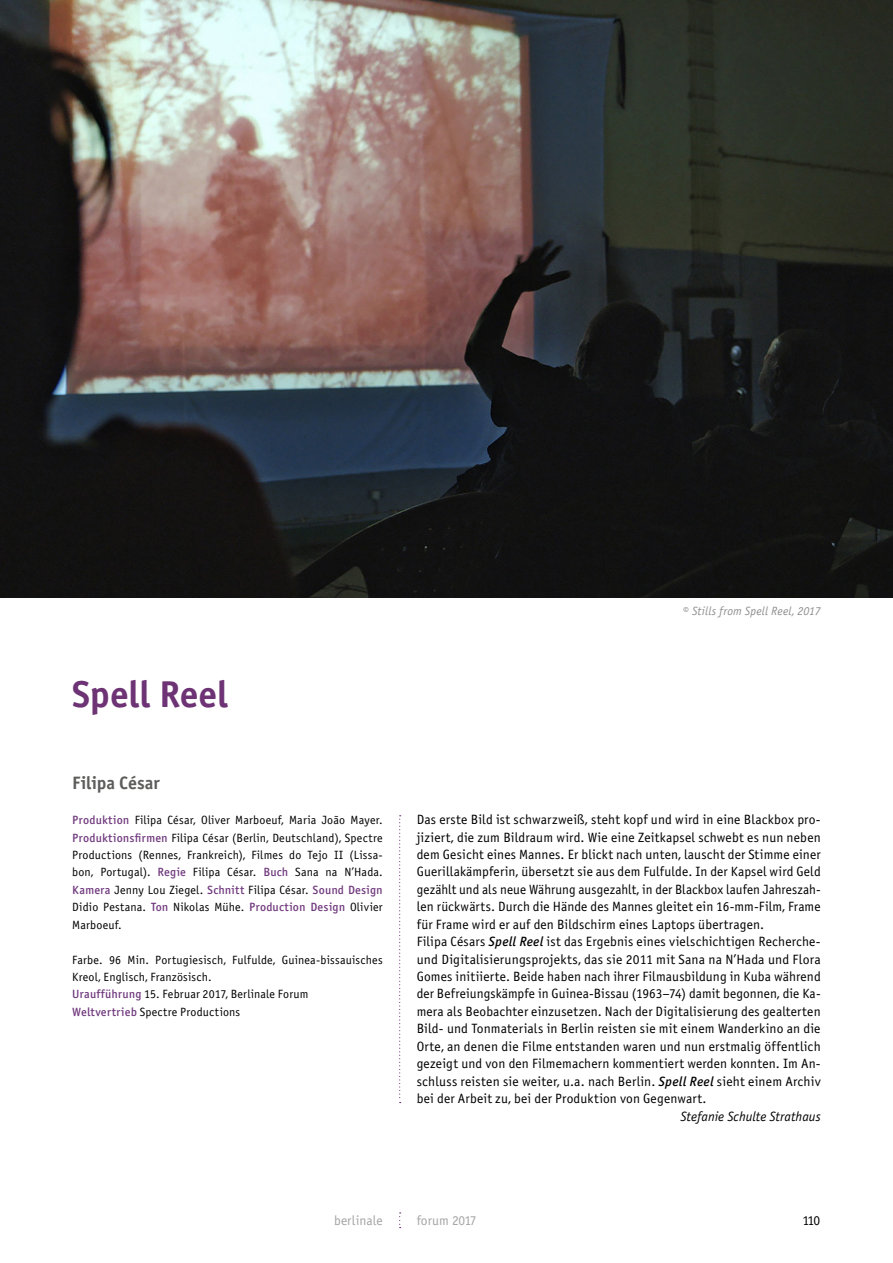
<style>
.page{position:relative;width:893px;height:1263px;background:#fff}
.page>*{position:absolute;margin:0;border:0;box-sizing:border-box;transform-origin:0 0}
.titel{font:37.5px "Officina Sans Bold ITC";letter-spacing:-.005em;color:#6d3374}
.regie{font:18px "Officina Sans Bold ITC";color:#5d5d5c}
.synopsis_lang{font:13.5px/17.4px "Officina Sans Book ITC";letter-spacing:.01em;color:#000;text-align:justify}
.synopsis_lang_autor{font:italic 13.5px "Officina Sans Book ITC";color:#000}
.t1{font:13.5px "Officina Sans Book ITC";color:#a4a4a4}
.seitenzahl_re{font:13.5px "Officina Sans Book ITC";color:#000}
.Credits_deutsch{font:12px/17.4px "Officina Sans Book ITC";letter-spacing:.015em;color:#000;text-align:justify}
.Bildunterschrift{font:italic 12px "Officina Sans Book ITC";letter-spacing:.015em;color:#8f8f8f}
.s1{font-family:"Officina Sans Medium ITC";color:#70397e}
.s2{font-family:"Officina Sans Medium ITC";font-style:italic}
</style>
<div class="page">
<svg style="left:399px;top:1212px;width:2px;height:16px"></svg>
<svg style="left:399px;top:815px;width:2px;height:288px"></svg>
<img style="left:0;top:0;width:893px;height:597px">
<p class="titel" style="left:72px;top:671px;width:157px">Spell Reel</p>
<p class="regie" style="left:72px;top:772px;width:89px">Filipa César</p>
<p class="Credits_deutsch" style="left:72px;top:811px;width:312px"><span class="s1">Produktion</span> Filipa César, Oliver Marboeuf, Maria João Mayer.<br><span class="s1">Produktionsfirmen</span> Filipa César (Berlin, Deutschland), Spectre Productions (Rennes, Frankreich), Filmes do Tejo II (Lissa&shy;bon, Portugal). <span class="s1">Regie</span> Filipa César. <span class="s1">Buch</span> Sana na N’Hada.<br><span class="s1">Kamera</span> Jenny Lou Ziegel. <span class="s1">Schnitt</span> Filipa César. <span class="s1">Sound Design </span>Didio Pestana. <span class="s1">Ton</span> Nikolas Mühe. <span class="s1">Production Design</span> Olivier Marboeuf.</p>
<p class="Credits_deutsch" style="left:72px;top:951px;width:312px">Farbe. 96 Min. Portugiesisch, Fulfulde, Guinea-bissauisches<br>Kreol, Englisch, Französisch.</p>
<p class="Credits_deutsch" style="left:72px;top:986px;width:238px"><span class="s1">Uraufführung</span> 15. Februar 2017, Berlinale Forum</p>
<p class="Credits_deutsch" style="left:72px;top:1003px;width:170px"><span class="s1">Weltvertrieb</span> Spectre Productions</p>
<p class="Bildunterschrift" style="left:683px;top:604px;width:139px">© Stills from Spell Reel, 2017</p>
<p class="synopsis_lang" style="left:417px;top:811px;width:406px">Das erste Bild ist schwarzweiß, steht kopf und wird in eine Blackbox pro&shy;jiziert, die zum Bildraum wird. Wie eine Zeitkapsel schwebt es nun neben dem Gesicht eines Mannes. Er blickt nach unten, lauscht der Stimme einer Guerillakämpferin, übersetzt sie aus dem Fulfulde. In der Kapsel wird Geld gezählt und als neue Währung ausgezahlt, in der Blackbox laufen Jahreszah&shy;len rückwärts. Durch die Hände des Mannes gleitet ein 16-mm-Film, Frame für Frame wird er auf den Bildschirm eines Laptops übertragen.</p>
<p class="synopsis_lang" style="left:417px;top:933px;width:405px">Filipa Césars <span class="s2">Spell Reel</span> ist das Ergebnis eines vielschichtigen Recherche&shy;und Digitalisierungsprojekts, das sie 2011 mit Sana na N’Hada und Flora Gomes initiierte. Beide haben nach ihrer Filmausbildung in Kuba während der Befreiungskämpfe in Guinea-Bissau (1963–74) damit begonnen, die Ka&shy;mera als Beobachter einzusetzen. Nach der Digitalisierung des gealterten Bild- und Tonmaterials in Berlin reisten sie mit einem Wanderkino an die Orte, an denen die Filme entstanden waren und nun erstmalig öffentlich gezeigt und von den Filmemachern kommentiert werden konnten. Im An&shy;schluss reisten sie weiter, u.a. nach Berlin. <span class="s2">Spell Reel</span> sieht einem Archiv bei der Arbeit zu, bei der Produktion von Gegenwart.</p>
<p class="synopsis_lang_autor" style="left:680px;top:1108px;width:142px">Stefanie Schulte Strathaus</p>
<p class="t1" style="left:334px;top:1213px;width:50px">berlinale</p>
<p class="t1" style="left:417px;top:1213px;width:61px">forum 2017</p>
<p class="seitenzahl_re" style="left:803px;top:1213px;width:19px">110</p>
</div>
